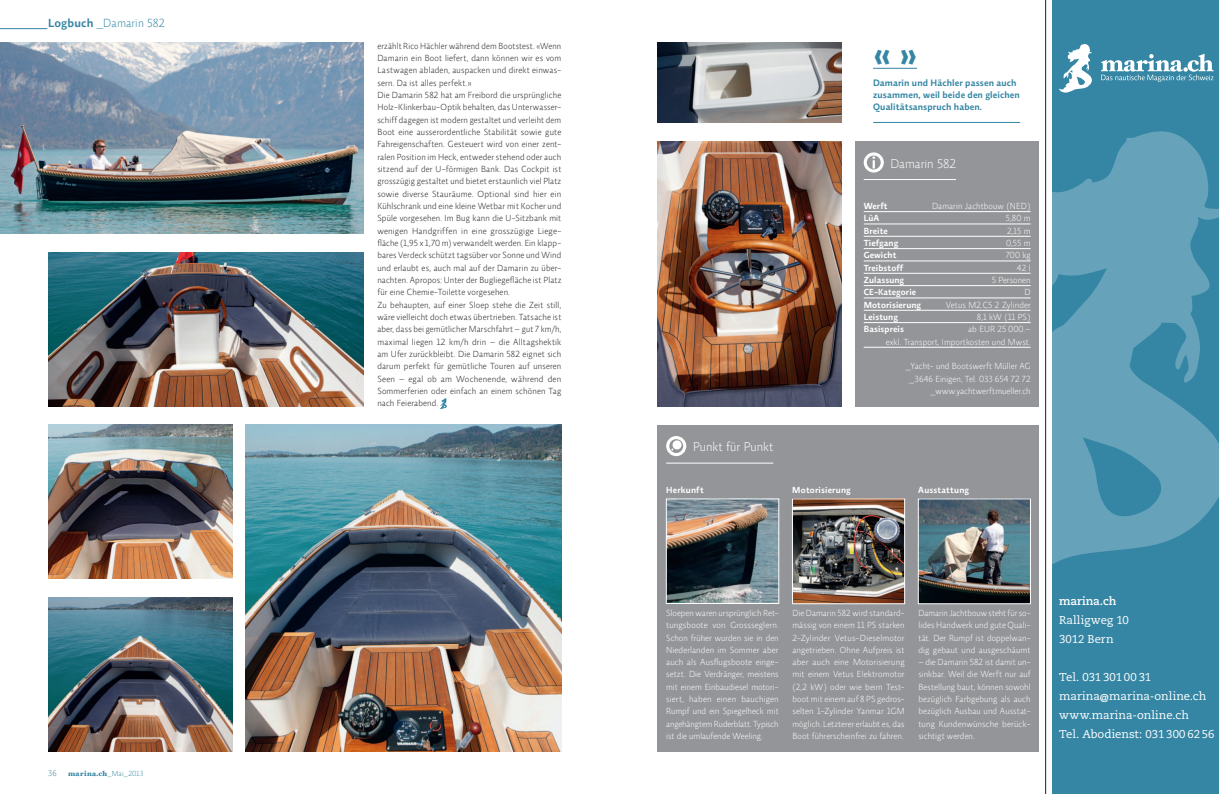
<style>
.page{position:relative;width:1219px;height:794px;background:#fff}
.page>*{position:absolute;margin:0;border:0;box-sizing:border-box;transform-origin:0 0}
.t1{font:600 33px "Relato Sans OT";color:#3586a4}
.t2{font:300 13px "Relato Sans OT";letter-spacing:.005em;color:#fff}
.t3{font:300 12px "Relato Sans OT";letter-spacing:.015em;color:#3586a4}
.t4{font:11.4px/19px "Caecilia LT";color:#fff}
.t5{font:700 11.4px "Caecilia LT";letter-spacing:-.005em;color:#fff}
.t6{font:600 9.5px/12.3px "Relato Sans OT";letter-spacing:.015em;color:#3586a4}
.t7{font:300 9px/12.3px "Relato Sans OT";letter-spacing:.025em;color:#231f20}
.t8{font:300 9px/12.3px "Relato Sans OT";letter-spacing:.015em;color:#fff;text-align:justify}
.t9{font:600 9px "Relato Sans OT";letter-spacing:.015em;color:#fff}
.t10{font:300 8.5px "Relato Sans OT";color:#3586a4}
.t11{font:900 7.5px "Hoefler Text";letter-spacing:.055em;color:#3586a4}
.s1{font-weight:600}
.s2{font-family:"Relato Sans OT";font-weight:300}
</style>
<div class="page">
<hr style="left:0;top:28px;width:47px;height:1px;background:#3586a4">
<img style="left:48px;top:252px;width:316px;height:154px">
<img style="left:48px;top:597px;width:184px;height:154px">
<img style="left:246px;top:425px;width:315px;height:326px">
<img style="left:48px;top:425px;width:184px;height:154px">
<img style="left:0;top:43px;width:364px;height:191px">
<img style="left:658px;top:141px;width:184px;height:265px">
<img style="left:658px;top:43px;width:184px;height:80px">
<hr style="left:1045px;top:0;width:1px;height:794px;background:#231f20">
<div style="left:658px;top:425px;width:381px;height:326px;background:#939598"></div>
<hr style="left:666px;top:462px;width:107px;height:1px;background:#fff">
<svg style="left:666px;top:436px;width:20px;height:20px"></svg>
<div style="left:672px;top:440px;width:10px;height:9px;background:#fff;border-radius:50%"></div>
<img style="left:668px;top:501px;width:109px;height:100px">
<div style="left:666px;top:499px;width:113px;height:104px;border:1px solid #fff"></div>
<img style="left:794px;top:501px;width:109px;height:101px">
<div style="left:792px;top:499px;width:113px;height:105px;border:1px solid #fff"></div>
<img style="left:920px;top:501px;width:109px;height:101px">
<div style="left:918px;top:499px;width:113px;height:105px;border:1px solid #fff"></div>
<div style="left:855px;top:141px;width:184px;height:265px;background:#939598"></div>
<hr style="left:864px;top:179px;width:92px;height:1px;background:#fff">
<hr style="left:864px;top:211px;width:167px;height:1px;background:#fff">
<hr style="left:864px;top:224px;width:167px;height:1px;background:#fff">
<hr style="left:864px;top:236px;width:167px;height:1px;background:#fff">
<hr style="left:864px;top:248px;width:167px;height:1px;background:#fff">
<hr style="left:864px;top:261px;width:167px;height:1px;background:#fff">
<hr style="left:864px;top:273px;width:167px;height:1px;background:#fff">
<hr style="left:864px;top:285px;width:167px;height:1px;background:#fff">
<hr style="left:864px;top:298px;width:167px;height:1px;background:#fff">
<hr style="left:864px;top:310px;width:167px;height:1px;background:#fff">
<hr style="left:864px;top:322px;width:167px;height:1px;background:#fff">
<hr style="left:864px;top:347px;width:167px;height:1px;background:#fff">
<svg style="left:864px;top:152px;width:20px;height:20px"></svg>
<hr style="left:873px;top:68px;width:44px;height:1px;background:#3586a4">
<hr style="left:873px;top:122px;width:147px;height:1px;background:#3586a4">
<svg style="left:440px;top:398px;width:7px;height:11px"></svg>
<div style="left:1052px;top:0;width:167px;height:794px;background:#3586a4"></div>
<svg style="left:1052px;top:131px;width:167px;height:434px;fill:#66a3ba"></svg>
<svg style="left:1059px;top:44px;width:33px;height:49px"></svg>
<svg style="left:1101px;top:54px;width:113px;height:28px"></svg>
<h3 class="t3" style="left:48px;top:16px;width:118px"><span class="s1">Logbuch</span> _Damarin 582</h3>
<p class="t10" style="left:48px;top:768px;width:10px">36</p>
<p class="t11" style="left:68px;top:769px;width:77px">marina.ch<span class="s2">_Mai_2013</span></p>
<p class="t7" style="left:377px;top:39px;width:185px">erzählt Rico Hächler während dem Bootstest. «Wenn Damarin ein Boot liefert, dann können wir es vom Lastwagen abladen, auspacken und direkt einwas&shy;sern. Da ist alles perfekt.»<br>Die Damarin 582 hat am Freibord die ursprüngliche Holz-Klinkerbau-Optik behalten, das Unterwasser&shy;schiff dagegen ist modern gestaltet und verleiht dem Boot eine ausserordentliche Stabilität sowie gute Fahreigenschaften. Gesteuert wird von einer zent&shy;ralen Position im Heck, entweder stehend oder auch sitzend auf der U-förmigen Bank. Das Cockpit ist grosszügig gestaltet und bietet erstaunlich viel Platz sowie diverse Stauräume. Optional sind hier ein Kühlschrank und eine kleine Wetbar mit Kocher und Spüle vorgesehen. Im Bug kann die U-Sitzbank mit wenigen Handgriffen in eine grosszügige Liege-- fläche (1,95 x 1,70 m) verwandelt werden. Ein klapp&shy;bares Verdeck schützt tagsüber vor Sonne und Wind und erlaubt es, auch mal auf der Damarin zu über&shy;nachten. Apropos: Unter der Bugliegefläche ist Platz für eine Chemie-Toilette vorgesehen.<br>Zu behaupten, auf einer Sloep stehe die Zeit still, wäre vielleicht doch etwas übertrieben. Tatsache ist aber, dass bei gemütlicher Marschfahrt – gut 7 km/h, maximal liegen 12 km/h drin – die Alltagshektik am Ufer zurückbleibt. Die Damarin 582 eignet sich darum perfekt für gemütliche Touren auf unseren Seen – egal ob am Wochenende, während den Sommerferien oder einfach an einem schönen Tag nach Feierabend.</p>
<h1 class="t1" style="left:873px;top:34px;width:46px">« »</h1>
<p class="t6" style="left:873px;top:76px;width:148px">Damarin und Hächler passen auch zusammen, weil beide den gleichen<br>Qualitätsanspruch haben.</p>
<h2 class="t2" style="left:890px;top:156px;width:67px">Damarin 582</h2>
<p class="t9" style="left:864px;top:200px;width:25px">Werft</p>
<p class="t8" style="left:932px;top:200px;width:100px">Damarin Jachtbouw (NED)</p>
<p class="t9" style="left:864px;top:213px;width:17px">LüA</p>
<p class="t8" style="left:1006px;top:212px;width:26px">5,80 m</p>
<p class="t9" style="left:864px;top:225px;width:26px">Breite</p>
<p class="t8" style="left:1007px;top:224px;width:25px">2,15 m</p>
<p class="t9" style="left:864px;top:237px;width:36px">Tiefgang</p>
<p class="t8" style="left:1006px;top:237px;width:26px">0,55 m</p>
<p class="t9" style="left:864px;top:250px;width:34px">Gewicht</p>
<p class="t8" style="left:1006px;top:249px;width:26px">700 kg</p>
<p class="t9" style="left:864px;top:262px;width:41px">Treibstoff</p>
<p class="t8" style="left:1017px;top:261px;width:15px">42 l</p>
<p class="t9" style="left:864px;top:274px;width:42px">Zulassung</p>
<p class="t8" style="left:992px;top:274px;width:40px">5 Personen</p>
<p class="t9" style="left:864px;top:287px;width:54px">CE-Kategorie</p>
<p class="t8" style="left:1024px;top:286px;width:8px">D</p>
<p class="t9" style="left:864px;top:299px;width:59px">Motorisierung</p>
<p class="t8" style="left:946px;top:298px;width:86px">Vetus M2.C5 2 Zylinder</p>
<p class="t9" style="left:864px;top:311px;width:36px">Leistung</p>
<p class="t8" style="left:977px;top:311px;width:55px">8,1 kW (11 PS)</p>
<p class="t9" style="left:864px;top:324px;width:42px">Basispreis</p>
<p class="t8" style="left:886px;top:323px;width:146px;text-align:right">ab EUR 25 000.–<br>exkl. Transport, Importkosten und Mwst.</p>
<p class="t8" style="left:906px;top:360px;width:126px;text-align:right">_Yacht- und Bootswerft Müller AG _3646 Einigen, Tel. 033 654 72 72 _www.yachtwerftmueller.ch</p>
<h2 class="t2" style="left:693px;top:439px;width:82px">Punkt für Punkt</h2>
<p class="t9" style="left:666px;top:484px;width:39px">Herkunft</p>
<p class="t9" style="left:792px;top:484px;width:60px">Motorisierung</p>
<p class="t9" style="left:918px;top:484px;width:52px">Ausstattung</p>
<p class="t8" style="left:666px;top:606px;width:114px">Sloepen waren ursprünglich Ret&shy;tungsboote von Grossseglern.<br>Schon früher wurden sie in den Niederlanden im Sommer aber auch als Ausflugsboote einge&shy;setzt. Die Verdränger, meistens mit einem Einbaudiesel motori&shy;siert, haben einen bauchigen Rumpf und ein Spiegelheck mit angehängtem Ruderblatt. Typisch ist die umlaufende Weeling.</p>
<p class="t8" style="left:792px;top:606px;width:114px">Die Damarin 582 wird standard&shy;mässig von einem 11 PS starken 2-Zylinder Vetus-Dieselmotor angetrieben. Ohne Aufpreis ist aber auch eine Motorisierung mit einem Vetus Elektromotor (2,2 kW) oder wie beim Test&shy;boot mit einem auf 8 PS gedros&shy;selten 1-Zylinder Yanmar 1GM möglich. Letzterer erlaubt es, das Boot führerscheinfrei zu fahren.</p>
<p class="t8" style="left:918px;top:606px;width:114px">Damarin Jachtbouw steht für so&shy;lides Handwerk und gute Quali&shy;tät. Der Rumpf ist doppelwan&shy;dig gebaut und ausgeschäumt</p>
<p class="t8" style="left:918px;top:656px;width:114px">– die Damarin 582 ist damit un&shy;sinkbar. Weil die Werft nur auf Bestellung baut, können sowohl bezüglich Farbgebung als auch bezüglich Ausbau und Ausstat&shy;tung Kundenwünsche berück&shy;sichtigt werden.</p>
<p class="t5" style="left:1059px;top:594px;width:59px">marina.ch</p>
<p class="t4" style="left:1059px;top:611px;width:71px">Ralligweg 10<br>3012 Bern</p>
<p class="t4" style="left:1059px;top:668px;width:157px">Tel. 031 301 00 31 marina@marina-online.ch www.marina-online.ch<br>Tel. Abodienst: 031 300 62 56</p>
</div>
